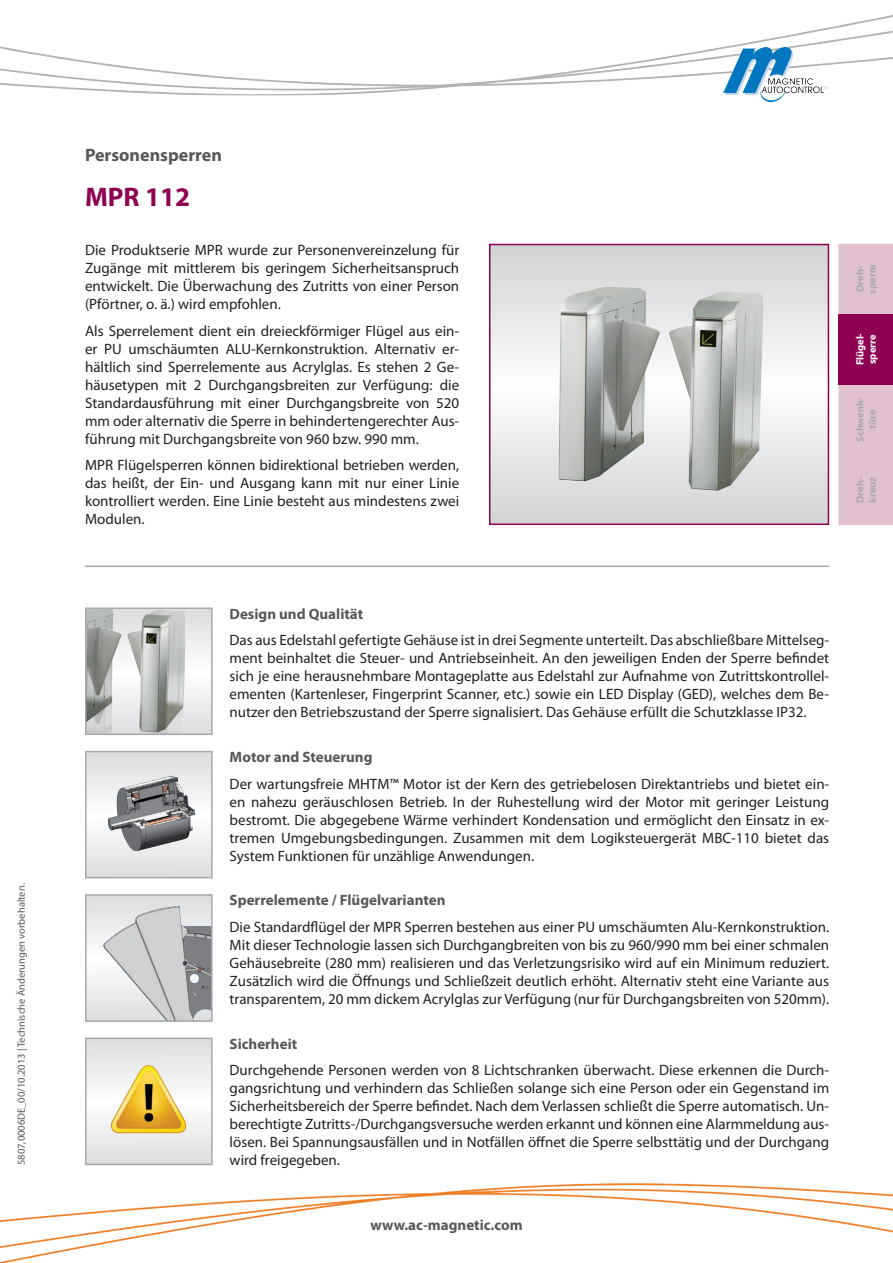
<style>
.page{position:relative;width:893px;height:1263px;background:#fff}
.page>*{position:absolute;margin:0;border:0;box-sizing:border-box;transform-origin:0 0}
.t1{font:700 27px "Myriad Pro";color:#8d0052}
.t2{font:700 18px "Myriad Pro";color:#57585a}
.t3{font:15px/18px "Myriad Pro";color:#231f20;text-align:justify}
.t4{font:700 15px "Myriad Pro";color:#57585a}
.t5{font:10.5px "Myriad Pro";color:#57585a}
.t6{font:700 10.35px/12.5px "Myriad Pro";color:#a8a9ad}
.t7{font:700 10.35px/12.5px "Myriad Pro";color:#fff}
</style>
<div class="page">
<svg style="left:88px;top:1040px;width:122px;height:122px"></svg>
<img style="left:96px;top:1059px;width:106px;height:85px">
<div style="left:85px;top:1037px;width:128px;height:128px;border:2px solid #a8a9ad"></div>
<svg style="left:88px;top:897px;width:122px;height:122px"></svg>
<img style="left:98px;top:903px;width:112px;height:116px">
<div style="left:85px;top:894px;width:128px;height:128px;border:2px solid #a8a9ad"></div>
<img style="left:0;top:1183px;width:893px;height:80px">
<svg style="left:492px;top:247px;width:334px;height:275px"></svg>
<img style="left:510px;top:247px;width:298px;height:275px">
<div style="left:489px;top:244px;width:340px;height:281px;border:2px solid #8d0052"></div>
<img style="left:0;top:15px;width:893px;height:80px">
<img style="left:723px;top:48px;width:105px;height:54px">
<img style="left:88px;top:610px;width:122px;height:122px">
<div style="left:85px;top:607px;width:128px;height:128px;border:2px solid #a8a9ad"></div>
<img style="left:88px;top:754px;width:122px;height:121px">
<div style="left:85px;top:751px;width:128px;height:127px;border:2px solid #a8a9ad"></div>
<hr style="left:85px;top:565px;width:744px;height:2px;background:#a8a9ad">
<div style="left:838px;top:244px;width:55px;height:281px;background:#e1c1d0"></div>
<div style="left:838px;top:314px;width:55px;height:70px;background:#8d0052"></div>
<p class="t5" style="left:15px;top:1165px;width:283px;rotate:-90deg">5807,0006DE_00/10.2013 | Technische Änderungen vorbehalten.</p>
<p class="t2" style="left:85px;top:143px;width:138px">Personensperren</p>
<h1 class="t1" style="left:85px;top:179px;width:106px">MPR 112</h1>
<p class="t3" style="left:85px;top:241px;width:376px">Die Produktserie MPR wurde zur Personenvereinzelung für Zugänge mit mittlerem bis geringem Sicherheitsanspruch entwickelt. Die Überwachung des Zutritts von einer Person (Pförtner, o. ä.) wird empfohlen.</p>
<p class="t3" style="left:85px;top:321px;width:376px">Als Sperrelement dient ein dreieckförmiger Flügel aus ein&shy;er PU umschäumten ALU-Kernkonstruktion. Alternativ er&shy;hältlich sind Sperrelemente aus Acrylglas. Es stehen 2 Ge&shy;häusetypen mit 2 Durchgangsbreiten zur Verfügung: die Standardausführung mit einer Durchgangsbreite von 520 mm oder alternativ die Sperre in behindertengerechter Aus&shy;führung mit Durchgangsbreite von 960 bzw. 990 mm.</p>
<p class="t3" style="left:85px;top:456px;width:376px">MPR Flügelsperren können bidirektional betrieben werden, das heißt, der Ein- und Ausgang kann mit nur einer Linie kontrolliert werden. Eine Linie besteht aus mindestens zwei Modulen.</p>
<p class="t6" style="left:853px;top:294px;width:31px;rotate:-90deg">Dreh&shy;sperre</p>
<p class="t7" style="left:853px;top:365px;width:34px;rotate:-90deg">Flügel&shy;sperre</p>
<p class="t6" style="left:853px;top:442px;width:46px;text-align:center;rotate:-90deg">Schwenk&shy;türe</p>
<p class="t6" style="left:853px;top:503px;width:28px;rotate:-90deg">Dreh&shy;kreuz</p>
<p class="t4" style="left:230px;top:604px;width:135px">Design und Qualität</p>
<p class="t3" style="left:230px;top:631px;width:601px">Das aus Edelstahl gefertigte Gehäuse ist in drei Segmente unterteilt. Das abschließbare Mittelseg&shy;ment beinhaltet die Steuer- und Antriebseinheit. An den jeweiligen Enden der Sperre befindet sich je eine herausnehmbare Montageplatte aus Edelstahl zur Aufnahme von Zutrittskontrollel&shy;ementen (Kartenleser, Fingerprint Scanner, etc.) sowie ein LED Display (GED), welches dem Be&shy;nutzer den Betriebszustand der Sperre signalisiert. Das Gehäuse erfüllt die Schutzklasse IP32.</p>
<p class="t4" style="left:230px;top:747px;width:144px">Motor and Steuerung</p>
<p class="t3" style="left:230px;top:774px;width:601px">Der wartungsfreie MHTM™ Motor ist der Kern des getriebelosen Direktantriebs und bietet ein&shy;en nahezu geräuschlosen Betrieb. In der Ruhestellung wird der Motor mit geringer Leistung bestromt. Die abgegebene Wärme verhindert Kondensation und ermöglicht den Einsatz in ex&shy;tremen Umgebungsbedingungen. Zusammen mit dem Logiksteuergerät MBC-110 bietet das System Funktionen für unzählige Anwendungen.</p>
<p class="t4" style="left:230px;top:891px;width:217px">Sperrelemente / Flügelvarianten</p>
<p class="t3" style="left:230px;top:918px;width:601px">Die Standardflügel der MPR Sperren bestehen aus einer PU umschäumten Alu-Kernkonstruktion.<br>Mit dieser Technologie lassen sich Durchgangbreiten von bis zu 960/990 mm bei einer schmalen Gehäusebreite (280 mm) realisieren und das Verletzungsrisiko wird auf ein Minimum reduziert.<br>Zusätzlich wird die Öffnungs und Schließzeit deutlich erhöht. Alternativ steht eine Variante aus transparentem, 20 mm dickem Acrylglas zur Verfügung (nur für Durchgangsbreiten von 520mm).</p>
<p class="t4" style="left:230px;top:1034px;width:69px">Sicherheit</p>
<p class="t3" style="left:230px;top:1061px;width:601px">Durchgehende Personen werden von 8 Lichtschranken überwacht. Diese erkennen die Durch&shy;gangsrichtung und verhindern das Schließen solange sich eine Person oder ein Gegenstand im Sicherheitsbereich der Sperre befindet. Nach dem Verlassen schließt die Sperre automatisch. Un&shy;berechtigte Zutritts-/Durchgangsversuche werden erkannt und können eine Alarmmeldung aus&shy;lösen. Bei Spannungsausfällen und in Notfällen öffnet die Sperre selbsttätig und der Durchgang wird freigegeben.</p>
<p class="t4" style="left:370px;top:1215px;width:154px">www.ac-magnetic.com</p>
</div>
